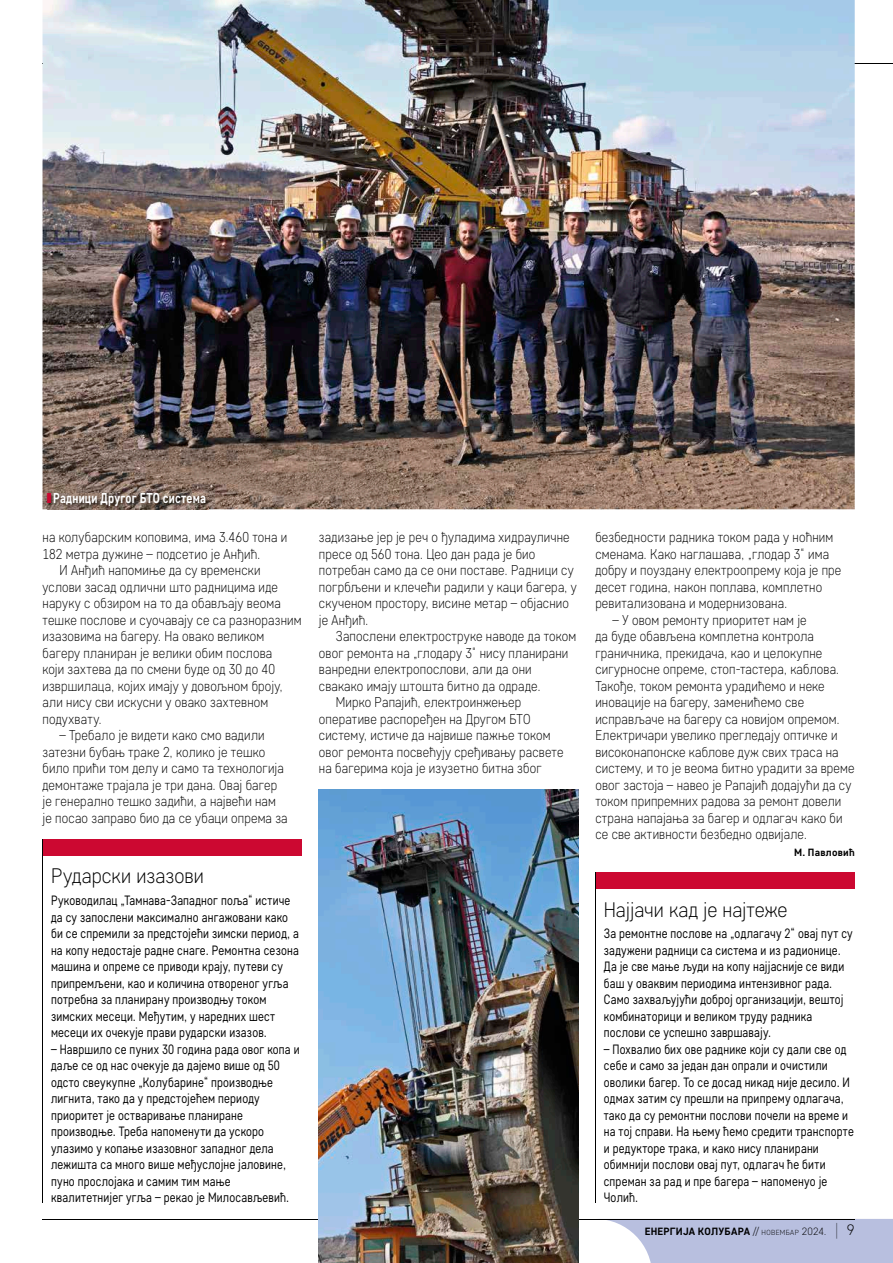
<style>
.page{position:relative;width:893px;height:1263px;background:#fff}
.page>*{position:absolute;margin:0;border:0;box-sizing:border-box;transform-origin:0 0}
.t1{font:300 21px "Core Sans D25";color:#000;scale:.95 1}
.t2{font:700 14.4px "Core Sans D55";letter-spacing:.015em;color:#fff;scale:.8 1}
.t3{font:300 14.25px/16.5px "Core Sans D25";letter-spacing:.015em;color:#000;scale:.9 1}
.t4{font:13.5px/16.5px "Core Sans D35";letter-spacing:.015em;color:#000;scale:.85 1}
.t5{font:700 10.5px "Core Sans D55";letter-spacing:.025em;color:#000}
.s1{color:#cc0831}
.s2{font-family:"Core Sans D25";font-weight:300}
.s3{font-family:"Core Sans D25";font-weight:300;font-size:7.35px}
.s4{font-family:"Core Sans D15";font-weight:100;font-size:18px}
.s5{font-family:"Core Sans D25";font-weight:300;font-size:15px}
</style>
<div class="page">
<svg style="left:607px;top:1219px;width:286px;height:44px;background:#bfc5e2"></svg>
<hr style="left:43px;top:1219px;width:812px;height:1px;background:#000">
<hr style="left:43px;top:64px;width:850px;height:1px;background:#000">
<div style="left:595px;top:872px;width:260px;height:17px;background:#cc0831"></div>
<hr style="left:595px;top:872px;width:1px;height:330px;background:#000">
<div style="left:43px;top:839px;width:259px;height:17px;background:#cc0831"></div>
<hr style="left:43px;top:839px;width:1px;height:363px;background:#000">
<img style="left:43px;top:0;width:812px;height:509px">
<img style="left:319px;top:790px;width:259px;height:473px">
<img style="left:47px;top:493px;width:161px;height:17px">
<p class="t2" style="left:47px;top:489px;width:201px"><span class="s1">❚</span>Радници Другог БТО система</p>
<p class="t3" style="left:43px;top:529px;width:273px">на колубарским коповима, има 3.460 тона и</p>
<p class="t3" style="left:43px;top:545px;width:244px">182 метра дужине – подсетио је Анђић.</p>
<p class="t3" style="left:60px;top:562px;width:225px">И Анђић напомиње да су временски</p>
<p class="t3" style="left:43px;top:578px;width:263px">услови засад одлични што радницима иде</p>
<p class="t3" style="left:43px;top:595px;width:266px">наруку с обзиром на то да обављају веома</p>
<p class="t3" style="left:43px;top:611px;width:289px">тешке послове и суочавају се са разноразним</p>
<p class="t3" style="left:43px;top:628px;width:248px">изазовима на багеру. На овако великом</p>
<p class="t3" style="left:43px;top:644px;width:257px">багеру планиран је велики обим послова</p>
<p class="t3" style="left:43px;top:661px;width:260px">који захтева да по смени буде од 30 до 40</p>
<p class="t3" style="left:43px;top:677px;width:269px">извршилаца, којих имају у довољном броју,</p>
<p class="t3" style="left:43px;top:694px;width:252px">али нису сви искусни у овако захтевном</p>
<p class="t3" style="left:43px;top:710px;width:68px">подухвату.</p>
<p class="t3" style="left:43px;top:727px;width:274px;text-indent:17px">– Требало је видети како смо вадили затезни бубањ траке 2, колико је тешко било прићи том делу и само та технологија демонтаже трајала је три дана. Овај багер је генерално тешко задићи, а највећи нам је посао заправо био да се убаци опрема за</p>
<h1 class="t1" style="left:51px;top:863px;width:162px">Рударски изазови</h1>
<p class="t4" style="left:51px;top:892px;width:293px">Руководилац „Тамнава-Западног поља“ истиче да су запослени максимално ангажовани како би се спремили за предстојећи зимски период, а на копу недостаје радне снаге. Ремонтна сезона машина и опреме се приводи крају, путеви су припремљени, као и количина отвореног угља потребна за планирану производњу током зимских месеци. Међутим, у наредних шест месеци их очекује прави рударски изазов.</p>
<p class="t4" style="left:51px;top:1040px;width:294px">– Навршило се пуних 30 година рада овог копа и даље се од нас очекује да дајемо више од 50 одсто свеукупне „Колубарине“ производње лигнита, тако да у предстојећем периоду приоритет је остваривање планиране производње. Треба напоменути да ускоро улазимо у копање изазовног западног дела лежишта са много више међуслојне јаловине, пуно прослојака и самим тим мање квалитетнијег угља – рекао је Милосављевић.</p>
<p class="t3" style="left:319px;top:529px;width:288px">задизање јер је реч о ђуладима хидрауличне пресе од 560 тона. Цео дан рада је био потребан само да се они поставе. Радници су погрбљени и клечећи радили у каци багера, у скученом простору, висине метар – објаснио је Анђић.</p>
<p class="t3" style="left:336px;top:628px;width:269px">Запослени електроструке наводе да током</p>
<p class="t3" style="left:319px;top:644px;width:279px">овог ремонта на „глодару 3“ нису планирани</p>
<p class="t3" style="left:319px;top:661px;width:238px">ванредни електропослови, али да они</p>
<p class="t3" style="left:319px;top:677px;width:248px">свакако имају штошта битно да одраде.</p>
<p class="t3" style="left:336px;top:694px;width:208px">Мирко Рапајић, електроинжењер</p>
<p class="t3" style="left:319px;top:710px;width:237px">оперативе распоређен на Другом БТО</p>
<p class="t3" style="left:319px;top:727px;width:259px">систему, истиче да највише пажње током</p>
<p class="t3" style="left:319px;top:743px;width:273px">овог ремонта посвећују сређивању расвете</p>
<p class="t3" style="left:319px;top:760px;width:249px">на багерима која је изузетно битна због</p>
<p class="t3" style="left:595px;top:529px;width:275px">безбедности радника током рада у ноћним сменама. Како наглашава, „глодар 3“ има добру и поуздану електроопрему која је пре десет година, након поплава, комплетно ревитализована и модернизована.</p>
<p class="t3" style="left:595px;top:611px;width:290px;text-indent:17px">– У овом ремонту приоритет нам је<br>да буде обављена комплетна контрола граничника, прекидача, као и целокупне сигурносне опреме, стоп-тастера, каблова.<br>Такође, током ремонта урадићемо и неке иновације на багеру, заменићемо све исправљаче на багеру са новијом опремом.<br>Електричари увелико прегледају оптичке и високонапонске каблове дуж свих траса на систему, и то је веома битно урадити за време овог застоја – навео је Рапајић додајући да су током припремних радова за ремонт довели страна напајања за багер и одлагач како би се све активности безбедно одвијале.</p>
<p class="t5" style="left:794px;top:845px;width:62px">М. Павловић</p>
<h1 class="t1" style="left:604px;top:896px;width:195px">Најјачи кад је најтеже</h1>
<p class="t4" style="left:604px;top:925px;width:294px">За ремонтне послове на „одлагачу 2“ овај пут су задужени радници са система и из радионице.<br>Да је све мање људи на копу најјасније се види баш у оваквим периодима интензивног рада.<br>Само захваљујући доброј организацији, вештој комбинаторици и великом труду радника послови се успешно завршавају.</p>
<p class="t4" style="left:604px;top:1040px;width:296px">– Похвалио бих ове раднике који су дали све од себе и само за један дан опрали и очистили оволики багер. То се досад никад није десило. И одмах затим су прешли на припрему одлагача, тако да су ремонтни послови почели на време и на тој справи. На њему ћемо средити транспорте и редукторе трака, и како нису планирани обимнији послови овај пут, одлагач ће бити спреман за рад и пре багера – напоменуо је Чолић.</p>
<p class="t5" style="left:645px;top:1225px;width:212px">ЕНЕРГИЈА КОЛУБАРА <span class="s2">//</span> <span class="s3">новембар</span> <span class="s2">2024.</span> <span class="s4">|</span> <span class="s5">9</span></p>
</div>
